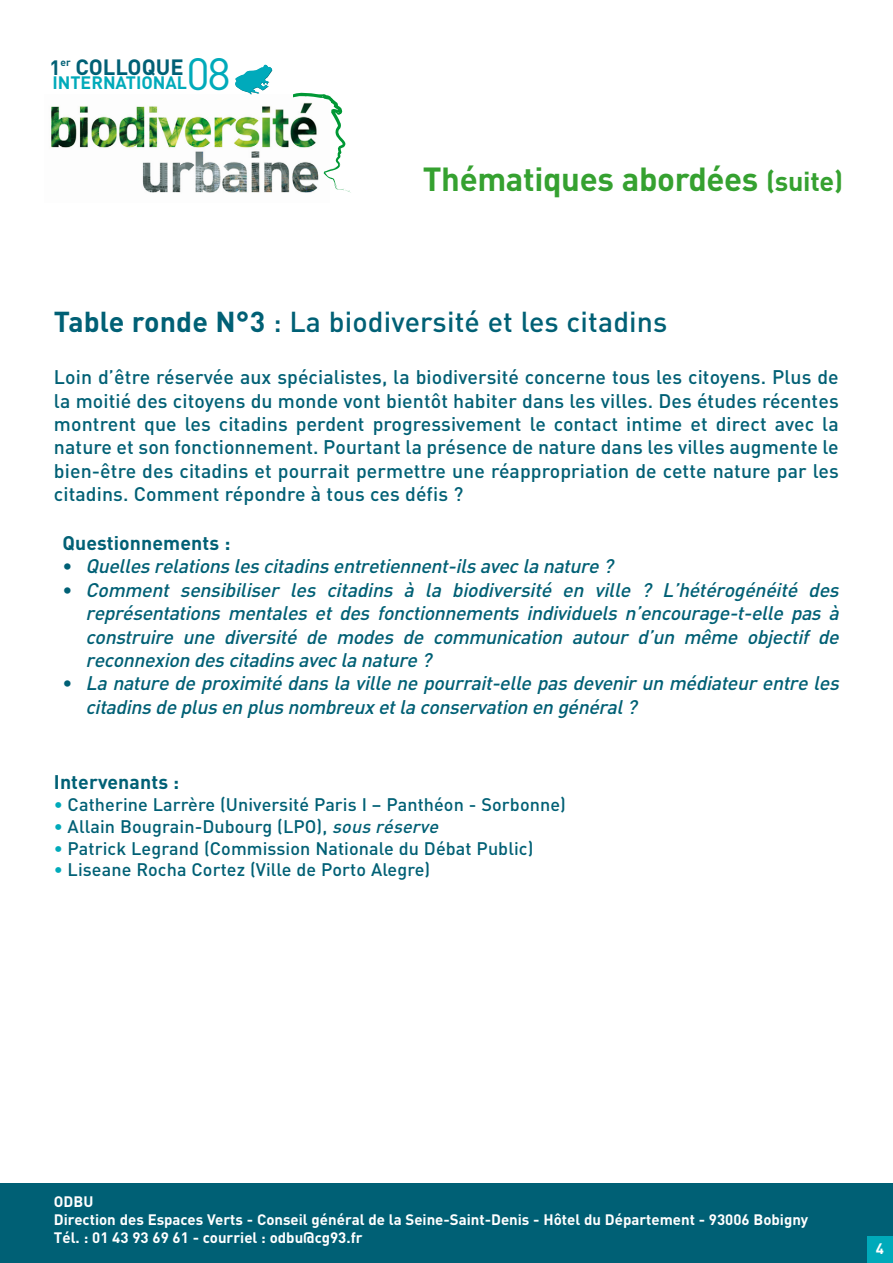
<style>
.page{position:relative;width:893px;height:1263px;background:#fff}
.page>*{position:absolute;margin:0;border:0;box-sizing:border-box;transform-origin:0 0}
.t1{font:44.55px "DIN";color:#00aaba}
.t2{font:700 33px "DIN";letter-spacing:-.01em;color:#35a130}
.t3{font:500 28.5px "DIN";letter-spacing:.005em;color:#006075}
.t4{font:700 21.9px "DIN";color:#006075}
.t5{font:italic 500 19.5px/23.4px "DIN";color:#006075;text-align:justify}
.t6{font:500 19.5px/23.4px "DIN";letter-spacing:.005em;color:#006075;text-align:justify}
.t7{font:700 19.5px "DIN";letter-spacing:.005em;color:#006075}
.t8{font:500 18px "DIN";letter-spacing:.005em;color:#006075}
.t9{font:700 17.7px "DIN";color:#00aaba}
.t10{font:700 15px/18px "DIN";color:#fff}
.s1{font-size:20.55px}
.s2{font-size:27px}
.s3{font-weight:700}
.s4{font-style:normal}
.s5{color:#00aaba}
.s6{font-style:italic}
</style>
<div class="page">
<div style="left:0;top:1183px;width:893px;height:80px;background:#006075"></div>
<img style="left:51px;top:106px;width:242px;height:87px">
<svg style="left:235px;top:65px;width:37px;height:29px"></svg>
<svg style="left:293px;top:93px;width:58px;height:100px"></svg>
<div style="left:867px;top:1236px;width:26px;height:27px;background:#00aaba"></div>
<h1 class="t1" style="left:186px;top:46px;width:46px">08</h1>
<p class="t4" style="left:49px;top:59px;width:136px"><span class="s1">1</span><sup>er</sup> COLLOQUE</p>
<p class="t9" style="left:52px;top:76px;width:136px">INTERNATIONAL</p>
<h2 class="t2" style="left:423px;top:168px;width:422px">Thématiques abordées <span class="s2">(suite)</span></h2>
<h3 class="t3" style="left:54px;top:311px;width:615px"><span class="s3">Table ronde N°3</span> : La biodiversité et les citadins</h3>
<p class="t6" style="left:54px;top:368px;width:786px">Loin d’être réservée aux spécialistes, la biodiversité concerne tous les citoyens. Plus de la moitié des citoyens du monde vont bientôt habiter dans les villes. Des études récentes montrent que les citadins perdent progressivement le contact intime et direct avec la nature et son fonctionnement. Pourtant la présence de nature dans les villes augmente le bien-être des citadins et pourrait permettre une réappropriation de cette nature par les citadins. Comment répondre à tous ces défis ?</p>
<p class="t7" style="left:62px;top:536px;width:169px">Questionnements :</p>
<p class="t5" style="left:62px;top:557px;width:556px"><span class="s4">•</span> Quelles relations les citadins entretiennent-ils avec la nature ?</p>
<p class="t5" style="left:86px;top:580px;width:758px;text-indent:-23px"><span class="s4">•</span> Comment sensibiliser les citadins à la biodiversité en ville ? L’hétérogénéité des représentations mentales et des fonctionnements individuels n’encourage-t-elle pas à construire une diversité de modes de communication autour d’un même objectif de reconnexion des citadins avec la nature ?</p>
<p class="t5" style="left:86px;top:674px;width:758px;text-indent:-23px"><span class="s4">•</span> La nature de proximité dans la ville ne pourrait-elle pas devenir un médiateur entre les citadins de plus en plus nombreux etla conservation en général?</p>
<p class="t7" style="left:54px;top:775px;width:127px">Intervenants :</p>
<p class="t8" style="left:54px;top:799px;width:513px"><span class="s5">•</span> Catherine Larrère (Université Paris I – Panthéon - Sorbonne)</p>
<p class="t8" style="left:54px;top:820px;width:389px"><span class="s5">•</span> Allain Bougrain-Dubourg (LPO), <span class="s6">sous réserve</span></p>
<p class="t8" style="left:54px;top:842px;width:481px"><span class="s5">•</span> Patrick Legrand (Commission Nationale du Débat Public)</p>
<p class="t8" style="left:54px;top:863px;width:378px"><span class="s5">•</span> Liseane Rocha Cortez (Ville de Porto Alegre)</p>
<p class="t10" style="left:54px;top:1194px;width:756px">ODBU<br>Direction des Espaces Verts - Conseil général de la Seine-Saint-Denis - Hôtel du Département - 93006 Bobigny<br>Tél. : 01 43 93 69 61 - courriel : odbu@cg93.fr</p>
<p class="t10" style="left:876px;top:1241px;width:10px">4</p>
</div>
